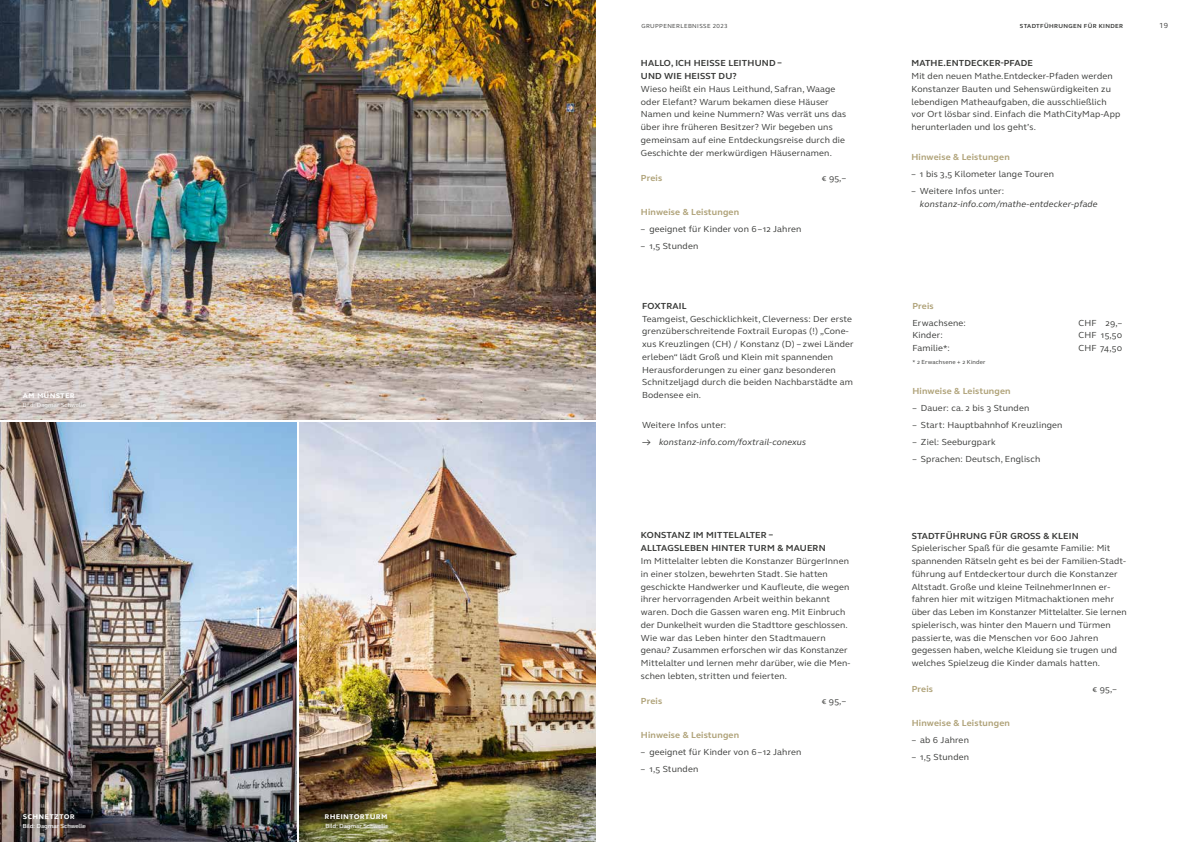
<style>
.page{position:relative;width:1191px;height:842px;background:#fff}
.page>*{position:absolute;margin:0;border:0;box-sizing:border-box;transform-origin:0 0}
.t1{font:9px/12.8px "FS Elliot Pro";letter-spacing:.02em;color:#383937}
.t2{font:700 9px/12.8px "FS Elliot Pro";letter-spacing:.02em;color:#383937}
.t3{font:700 9px "FS Elliot Pro";letter-spacing:.02em;color:#afa278}
.t4{font:italic 9px "FS Elliot Pro";letter-spacing:.02em;color:#383937}
.t5{font:700 9px "FS Elliot Pro";color:#fff}
.t6{font:7.5px "FS Elliot Pro";color:#383937}
.t7{font:6px "FS Elliot Pro";letter-spacing:.02em;color:#fff}
.t8{font:700 6px "FS Elliot Pro";letter-spacing:.06em;color:#383937}
.t9{font:6px "FS Elliot Pro";letter-spacing:.06em;color:#383937}
.t10{font:6px "FS Elliot Pro";letter-spacing:.02em;color:#383937}
.t11{font:300 6px "FS Elliot Pro";letter-spacing:.01em;color:#fff}
.s1{font-weight:300}
</style>
<div class="page">
<img style="left:0;top:422px;width:296px;height:420px">
<img style="left:0;top:0;width:595px;height:420px">
<img style="left:299px;top:422px;width:296px;height:420px">
<div style="left:17px;top:396px;width:75px;height:18px;background:#000;opacity:.5"></div>
<div style="left:17px;top:817px;width:75px;height:18px;background:#000;opacity:.5"></div>
<div style="left:320px;top:817px;width:74px;height:18px;background:#000;opacity:.5"></div>
<div style="left:17px;top:817px;width:73px;height:17px;background:#000;opacity:.5"></div>
<div style="left:320px;top:817px;width:73px;height:17px;background:#000;opacity:.5"></div>
<p class="t5" style="left:23px;top:389px;width:54px">am münster</p>
<p class="t7" style="left:23px;top:401px;width:65px">Bild: Dagmar Schwelle</p>
<p class="t5" style="left:23px;top:810px;width:54px">schnetztor</p>
<p class="t5" style="left:324px;top:810px;width:64px">rheintorturm</p>
<p class="t7" style="left:23px;top:822px;width:65px"><span class="s1">Bild:</span> Dagmar Schwelle</p>
<p class="t11" style="left:67px;top:822px;width:19px">hwelle</p>
<p class="t7" style="left:325px;top:822px;width:65px"><span class="s1">Bild:</span> Dagmar Schwelle</p>
<p class="t11" style="left:370px;top:822px;width:19px">hwelle</p>
<p class="t9" style="left:641px;top:22px;width:88px">GRUPPENERLEBNISSE 2023</p>
<p class="t8" style="left:1020px;top:22px;width:105px">STADTFÜHRUNGEN FÜR KINDER</p>
<p class="t6" style="left:1159px;top:20px;width:10px">19</p>
<p class="t2" style="left:641px;top:57px;width:142px">HALLO, ICH HEISSE LEITHUND –<br>UND WIE HEISST DU?</p>
<p class="t1" style="left:641px;top:82px;width:207px">Wieso heißt ein Haus Leithund, Safran, Waage oder Elefant? Warum bekamen diese Häuser Namen und keine Nummern? Was verrät uns das über ihre früheren Besitzer? Wir begeben uns gemeinsam auf eine Entdeckungsreise durch die Geschichte der merkwürdigen Häusernamen.</p>
<p class="t3" style="left:641px;top:172px;width:23px">Preis</p>
<p class="t1" style="left:822px;top:172px;width:26px">€ 95,–</p>
<p class="t3" style="left:641px;top:206px;width:100px">Hinweise &amp; Leistungen</p>
<p class="t1" style="left:641px;top:223px;width:162px">– geeignet für Kinder von 6–12 Jahren</p>
<p class="t1" style="left:641px;top:240px;width:59px">– 1,5 Stunden</p>
<p class="t2" style="left:642px;top:299px;width:46px">FOXTRAIL</p>
<p class="t1" style="left:642px;top:312px;width:213px">Teamgeist, Geschicklichkeit, Cleverness: Der erste grenzüberschreitende Foxtrail Europas (!) „Cone&shy;xus Kreuzlingen (CH) / Konstanz (D) – zwei Länder erleben“ lädt Groß und Klein mit spannenden Herausforderungen zu einer ganz besonderen Schnitzeljagd durch die beiden Nachbarstädte am Bodensee ein.</p>
<p class="t1" style="left:642px;top:418px;width:86px">Weitere Infos unter:</p>
<p class="t4" style="left:642px;top:436px;width:166px">→ konstanz-info.com/foxtrail-conexus</p>
<p class="t2" style="left:641px;top:529px;width:186px">KONSTANZ IM MITTELALTER –<br>ALLTAGSLEBEN HINTER TURM &amp; MAUERN</p>
<p class="t1" style="left:641px;top:554px;width:211px">Im Mittelalter lebten die Konstanzer BürgerInnen in einer stolzen, bewehrten Stadt. Sie hatten geschickte Handwerker und Kaufleute, die wegen ihrer hervorragenden Arbeit weithin bekannt waren. Doch die Gassen waren eng. Mit Einbruch der Dunkelheit wurden die Stadttore geschlossen.<br>Wie war das Leben hinter den Stadtmauern genau? Zusammen erforschen wir das Konstanzer Mittelalter und lernen mehr darüber, wie die Men&shy;schen lebten, stritten und feierten.</p>
<p class="t3" style="left:641px;top:695px;width:23px">Preis</p>
<p class="t1" style="left:821px;top:695px;width:26px">€ 95,–</p>
<p class="t3" style="left:641px;top:729px;width:100px">Hinweise &amp; Leistungen</p>
<p class="t1" style="left:641px;top:746px;width:162px">– geeignet für Kinder von 6–12 Jahren</p>
<p class="t1" style="left:641px;top:763px;width:59px">– 1,5 Stunden</p>
<p class="t2" style="left:911px;top:57px;width:123px">MATHE.ENTDECKER-PFADE</p>
<p class="t1" style="left:911px;top:70px;width:210px">Mit den neuen Mathe.Entdecker-Pfaden werden Konstanzer Bauten und Sehenswürdigkeiten zu lebendigen Matheaufgaben, die ausschließlich vor Ort lösbar sind. Einfach die MathCityMap-App herunterladen und los geht’s.</p>
<p class="t3" style="left:911px;top:151px;width:100px">Hinweise &amp; Leistungen</p>
<p class="t1" style="left:911px;top:167px;width:144px">– 1 bis 3,5 Kilometer lange Touren</p>
<p class="t1" style="left:911px;top:184px;width:94px">– Weitere Infos unter:</p>
<p class="t4" style="left:920px;top:198px;width:179px">konstanz-info.com/mathe-entdecker-pfade</p>
<p class="t3" style="left:912px;top:299px;width:23px">Preis</p>
<p class="t1" style="left:912px;top:316px;width:55px">Erwachsene:</p>
<p class="t1" style="left:1078px;top:316px;width:45px">CHF 29,–</p>
<p class="t1" style="left:912px;top:329px;width:32px">Kinder:</p>
<p class="t1" style="left:1078px;top:329px;width:45px">CHF 15,50</p>
<p class="t1" style="left:912px;top:341px;width:39px">Familie*:</p>
<p class="t1" style="left:1078px;top:341px;width:45px">CHF 74,50</p>
<p class="t10" style="left:912px;top:358px;width:75px">* 2 Erwachsene + 2 Kinder</p>
<p class="t3" style="left:912px;top:385px;width:100px">Hinweise &amp; Leistungen</p>
<p class="t1" style="left:912px;top:401px;width:118px">– Dauer: ca. 2 bis 3 Stunden</p>
<p class="t1" style="left:912px;top:418px;width:152px">– Start: Hauptbahnhof Kreuzlingen</p>
<p class="t1" style="left:912px;top:435px;width:85px">– Ziel: Seeburgpark</p>
<p class="t1" style="left:912px;top:452px;width:129px">– Sprachen: Deutsch, Englisch</p>
<p class="t2" style="left:911px;top:529px;width:168px">STADTFÜHRUNG FÜR GROSS &amp; KLEIN</p>
<p class="t1" style="left:911px;top:542px;width:216px">Spielerischer Spaß für die gesamte Familie: Mit spannenden Rätseln geht es bei der Familien-Stadt&shy;führung auf Entdeckertour durch die Konstanzer Altstadt. Große und kleine TeilnehmerInnen er&shy;fahren hier mit witzigen Mitmachaktionen mehr über das Leben im Konstanzer Mittelalter. Sie lernen spielerisch, was hinter den Mauern und Türmen passierte, was die Menschen vor 600 Jahren gegessen haben, welche Kleidung sie trugen und welches Spielzeug die Kinder damals hatten.</p>
<p class="t3" style="left:911px;top:682px;width:23px">Preis</p>
<p class="t1" style="left:1092px;top:682px;width:26px">€ 95,–</p>
<p class="t3" style="left:911px;top:716px;width:100px">Hinweise &amp; Leistungen</p>
<p class="t1" style="left:911px;top:733px;width:59px">– ab 6 Jahren</p>
<p class="t1" style="left:911px;top:750px;width:59px">– 1,5 Stunden</p>
</div>
